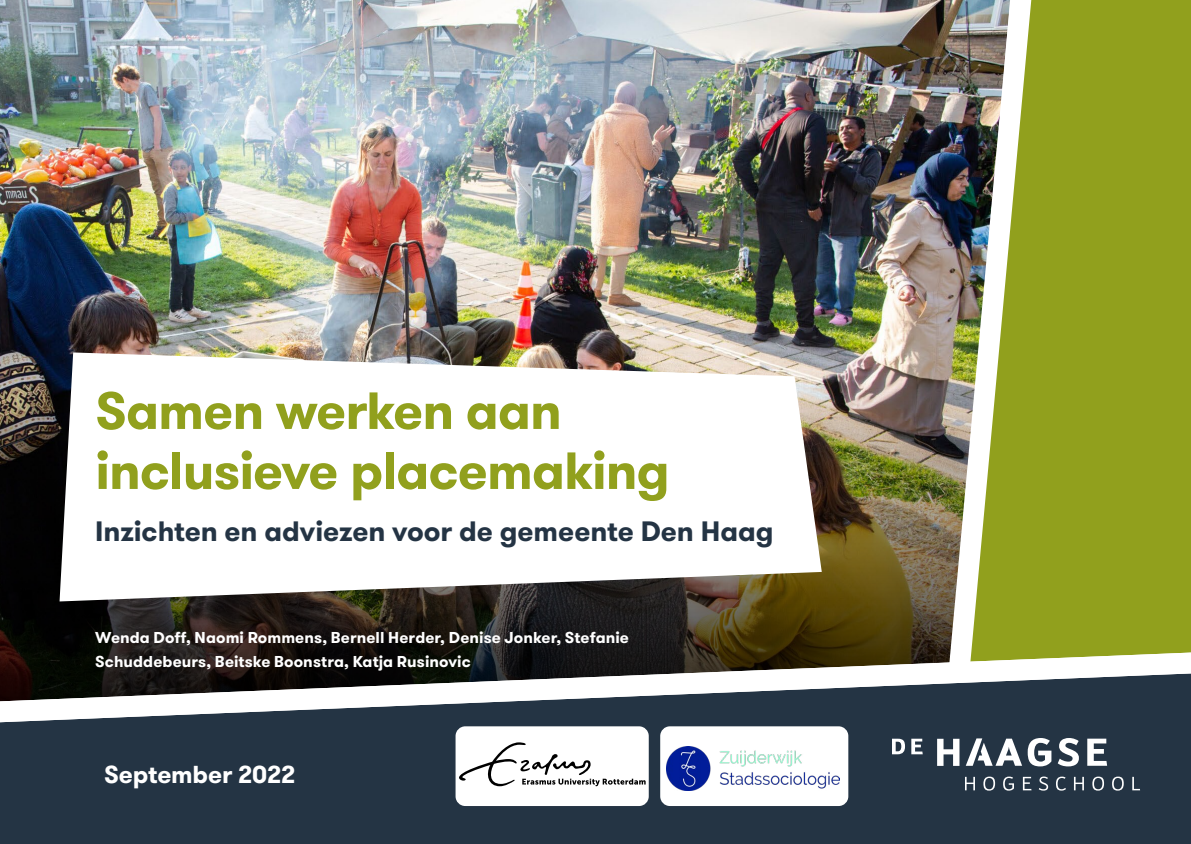
<style>
.page{position:relative;width:1191px;height:844px;background:#fff}
.page>*{position:absolute;margin:0;border:0;box-sizing:border-box;transform-origin:0 0}
.heading_1{font:700 52.15px/60px "GT Walsheim Pro";letter-spacing:-.015em;color:#91a01d}
.heading_2{font:700 28px "GT Walsheim Pro";letter-spacing:-.005em;color:#243444}
.subhead_1{font:700 24.5px "GT Walsheim Pro";letter-spacing:-.005em;color:#fff}
.subhead_4{font:700 15.75px/23.8px "GT Walsheim Pro";letter-spacing:.005em;color:#fff}
</style>
<div class="page">
<img style="left:0;top:0;width:936px;height:60px">
<img style="left:0;top:60px;width:936px;height:579px">
<div style="left:0;top:740px;width:1191px;height:103px;background:#243444"></div>
<div style="left:1045px;top:0;width:146px;height:639px;background:#91a01d"></div>
<svg style="left:892px;top:740px;width:248px;height:50px"></svg>
<img style="left:936px;top:0;width:109px;height:639px">
<svg style="left:0;top:639px;width:1191px;height:101px"></svg>
<svg style="left:60px;top:352px;width:761px;height:249px"></svg>
<div style="left:455px;top:726px;width:194px;height:79px;background:#fff;border-radius:10px"></div>
<div style="left:660px;top:726px;width:188px;height:79px;background:#fff;border-radius:10px"></div>
<img style="left:666px;top:746px;width:45px;height:44px">
<img style="left:719px;top:750px;width:120px;height:39px">
<svg style="left:459px;top:742px;width:186px;height:44px"></svg>
<p class="heading_1" style="left:95px;top:381px;width:576px">Samen werken aan inclusieve placemaking</p>
<p class="heading_2" style="left:95px;top:513px;width:679px">Inzichten en adviezen voor de gemeente Den Haag</p>
<p class="subhead_4" style="left:95px;top:626px;width:535px">Wenda Doff, Naomi Rommens, Bernell Herder, Denise Jonker, Stefanie<br>Schuddebeurs, Beitske Boonstra, Katja Rusinovic</p>
<p class="subhead_1" style="left:104px;top:758px;width:192px">September 2022</p>
</div>
